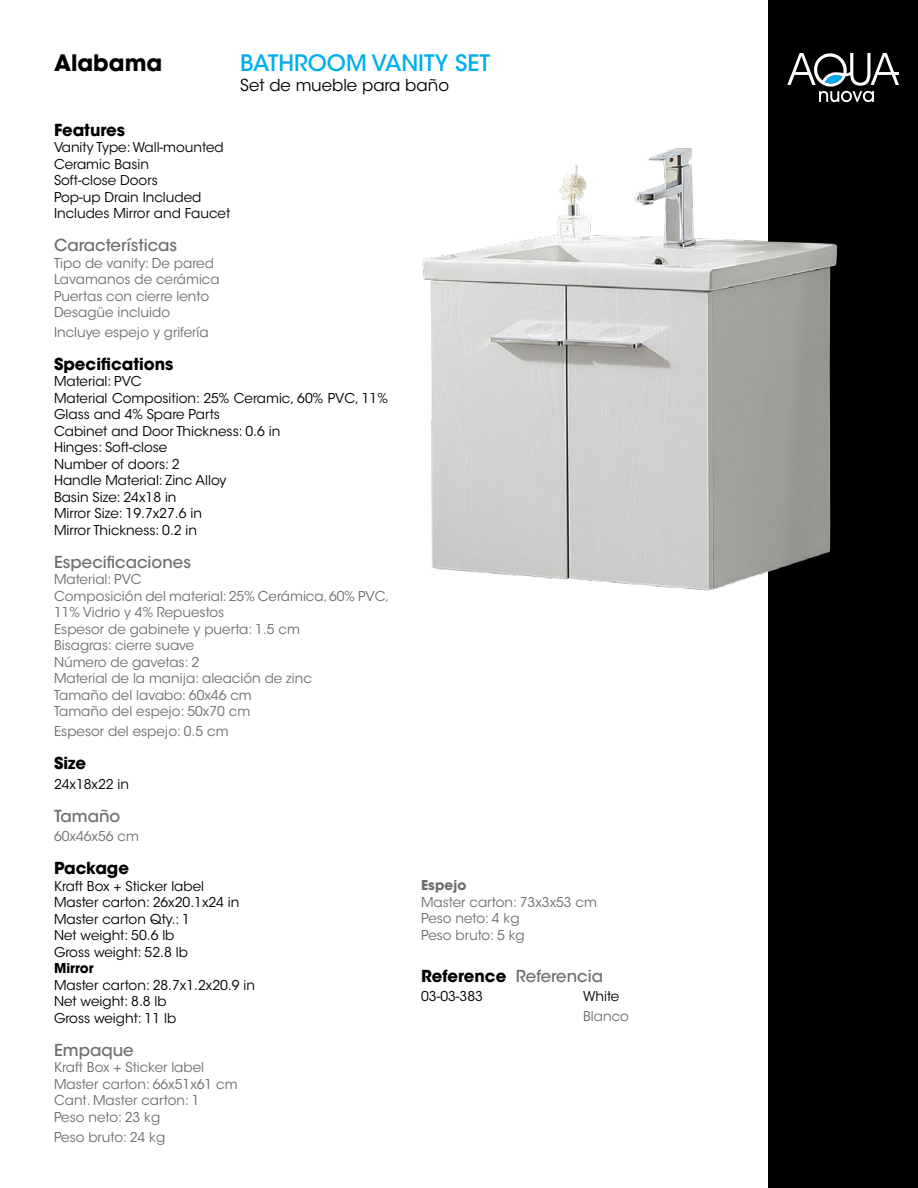
<style>
.page{position:relative;width:918px;height:1188px;background:#fff}
.page>*{position:absolute;margin:0;border:0;box-sizing:border-box;transform-origin:0 0}
.t1{font:500 22.5px "ITC Avant Garde Std";color:#00aeef}
.t2{font:700 22.5px "ITC Avant Garde Std";color:#000}
.t3{font:500 16.5px "ITC Avant Garde Std";color:#6d6e71}
.t4{font:700 16.5px "ITC Avant Garde Std";color:#000}
.t5{font:16.5px "ITC Avant Garde Std";color:#000}
.t6{font:13.5px/16.5px "ITC Avant Garde Std";color:#6d6e71}
.t7{font:13.5px/16.5px "ITC Avant Garde Std";color:#000}
.t8{font:13.5px "ITC Avant Garde Std";color:#000101}
.t9{font:13.5px "ITC Avant Garde Std";color:#6e6f72}
.t10{font:700 13.5px "ITC Avant Garde Std";color:#000}
.t11{font:700 13.5px "ITC Avant Garde Std";color:#6d6e71}
.s1{color:#000}
.s2{color:#6d6e71}
.s3{font-weight:700;color:#000}
</style>
<div class="page">
<div style="left:768px;top:0;width:150px;height:1188px;background:#000"></div>
<svg style="left:787px;top:53px;width:112px;height:49px"></svg>
<img style="left:422px;top:148px;width:416px;height:443px">
<h1 class="t2" style="left:54px;top:48px;width:110px">Alabama</h1>
<h1 class="t1" style="left:240px;top:49px;width:251px">BATHROOM VANITY SET</h1>
<p class="t5" style="left:240px;top:75px;width:210px">Set de mueble para baño</p>
<p class="t4" style="left:54px;top:119px;width:73px">Features</p>
<p class="t7" style="left:54px;top:139px;width:178px">Vanity Type: Wall-mounted<br>Ceramic Basin<br>Soft-close Doors<br>Pop-up Drain Included<br>Includes Mirror and Faucet</p>
<p class="t3" style="left:54px;top:235px;width:125px">Características</p>
<p class="t6" style="left:54px;top:255px;width:167px">Tipo de vanity: De pared<br>Lavamanos de cerámica<br>Puertas con cierre lento<br>Desagüe incluido</p>
<p class="t6" style="left:54px;top:324px;width:156px">Incluye espejo y grifería</p>
<p class="t4" style="left:54px;top:353px;width:121px">Specifications</p>
<p class="t7" style="left:54px;top:373px;width:335px">Material: PVC<br>Material Composition: 25% Ceramic, 60% PVC, 11%<br>Glass and 4% Spare Parts<br>Cabinet and Door Thickness: 0.6 in<br>Hinges: Soft-close<br>Number of doors: 2<br>Handle Material: Zinc Alloy<br>Basin Size: 24x18 in<br>Mirror Size: 19.7x27.6 in<br>Mirror Thickness: 0.2 in</p>
<p class="t3" style="left:54px;top:552px;width:139px">Especificaciones</p>
<p class="t6" style="left:54px;top:571px;width:337px">Material: PVC<br>Composición del material: 25% Cerámica, 60% PVC,<br>11% Vidrio y 4% Repuestos<br>Espesor de gabinete y puerta: 1.5 cm<br>Bisagras: cierre suave<br>Número de gavetas: 2<br>Material de la manija: aleación de zinc<br>Tamaño del lavabo: 60x46 cm<br>Tamaño del espejo: 50x70 cm</p>
<p class="t6" style="left:54px;top:723px;width:176px">Espesor del espejo: 0.5 cm</p>
<p class="t4" style="left:54px;top:752px;width:34px">Size</p>
<p class="t8" style="left:54px;top:776px;width:77px">24x18x22 <span class="s1">in</span></p>
<p class="t3" style="left:54px;top:805px;width:68px">Tamaño</p>
<p class="t9" style="left:54px;top:828px;width:86px">60x46x56 <span class="s2">cm</span></p>
<p class="t4" style="left:54px;top:858px;width:77px">Package</p>
<p class="t7" style="left:54px;top:878px;width:187px">Kraft Box + Sticker label<br>Master carton: 26x20.1x24 in<br>Master carton Qty.: 1<br>Net weight: 50.6 lb<br>Gross weight: 52.8 lb</p>
<p class="t10" style="left:54px;top:960px;width:41px">Mirror</p>
<p class="t7" style="left:54px;top:977px;width:203px">Master carton: 28.7x1.2x20.9 in<br>Net weight: 8.8 lb<br>Gross weight: 11 lb</p>
<p class="t3" style="left:54px;top:1040px;width:81px">Empaque</p>
<p class="t6" style="left:54px;top:1059px;width:185px">Kraft Box + Sticker label<br>Master carton: 66x51x61 cm<br>Cant. Master carton: 1<br>Peso neto: 23 kg</p>
<p class="t6" style="left:54px;top:1129px;width:113px">Peso bruto: 24 kg</p>
<p class="t11" style="left:421px;top:876px;width:47px">Espejo</p>
<p class="t6" style="left:421px;top:894px;width:177px">Master carton: 73x3x53 cm<br>Peso neto: 4 kg<br>Peso bruto: 5 kg</p>
<p class="t3" style="left:421px;top:965px;width:183px"><span class="s3">Reference</span> Referencia</p>
<p class="t7" style="left:421px;top:988px;width:63px">03-03-383</p>
<p class="t7" style="left:583px;top:988px;width:38px">White</p>
<p class="t6" style="left:583px;top:1008px;width:47px">Blanco</p>
</div>
